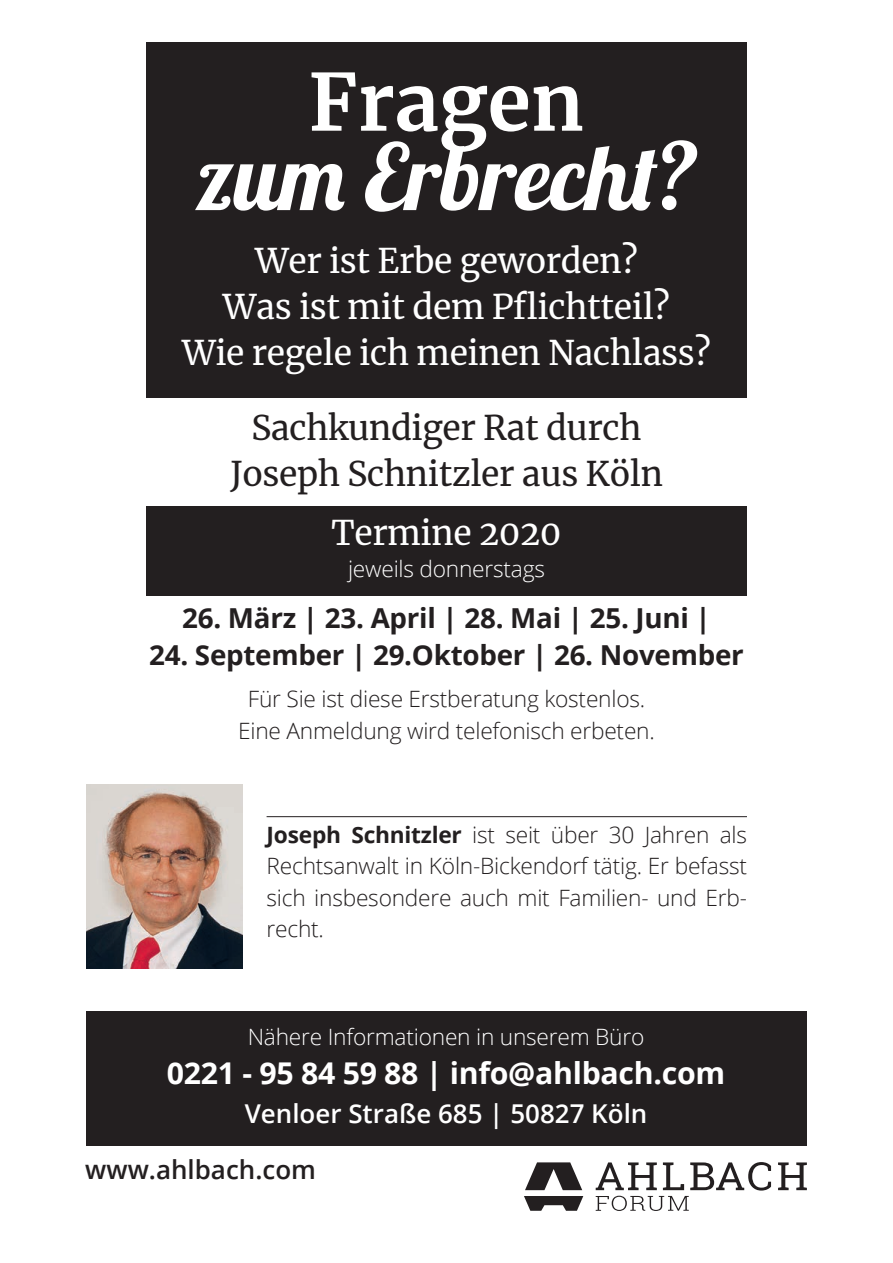
<style>
.page{position:relative;width:893px;height:1263px;background:#fff}
.page>*{position:absolute;margin:0;border:0;box-sizing:border-box;transform-origin:0 0}
.t1{font:91.5px "Lobster";color:#fff}
.t2{font:700 78.45px "Merriweather";color:#fff}
.t3{font:33.6px/46px "Merriweather";letter-spacing:-.01em;color:#fff;text-align:center}
.t4{font:33.6px/46px "Merriweather";letter-spacing:-.01em;color:#231f20;text-align:center}
.t5{font:700 30px "Open Sans";letter-spacing:-.01em;color:#fff}
.t6{font:700 27.45px "Open Sans";letter-spacing:-.01em;color:#231f20}
.t7{font:600 25.95px "Open Sans";color:#fff}
.t8{font:600 25.95px "Open Sans";color:#231f20}
.t9{font:300 22.5px/31.5px "Open Sans";letter-spacing:-.01em;color:#231f20;text-align:center}
.t10{font:300 22.5px "Open Sans";letter-spacing:-.01em;color:#fff}
.s1{font-weight:700}
</style>
<div class="page">
<div style="left:146px;top:506px;width:601px;height:89px;background:#231f20"></div>
<div style="left:146px;top:43px;width:601px;height:355px;background:#231f20"></div>
<div style="left:86px;top:1011px;width:721px;height:134px;background:#231f20"></div>
<hr style="left:267px;top:816px;width:480px;height:1px;background:#231f20">
<img style="left:86px;top:784px;width:156px;height:185px">
<svg style="left:596px;top:1196px;width:93px;height:15px"></svg>
<svg style="left:596px;top:1162px;width:61px;height:28px"></svg>
<svg style="left:663px;top:1162px;width:21px;height:28px"></svg>
<svg style="left:690px;top:1162px;width:81px;height:28px"></svg>
<svg style="left:778px;top:1162px;width:29px;height:28px"></svg>
<svg style="left:525px;top:1162px;width:57px;height:28px"></svg>
<svg style="left:524px;top:1196px;width:59px;height:15px"></svg>
<h2 class="t2" style="left:309px;top:48px;width:277px">Fragen</h2>
<h1 class="t1" style="left:195px;top:119px;width:504px">zum Erbrecht?</h1>
<h3 class="t3" style="left:182px;top:237px;width:530px">Wer ist Erbe geworden?<br>Was ist mit dem Pflichtteil?<br>Wie regele ich meinen Nachlass?</h3>
<h3 class="t4" style="left:230px;top:403px;width:434px">Sachkundiger Rat durch<br>Joseph Schnitzler aus Köln</h3>
<h3 class="t3" style="left:331px;top:509px;width:231px">Termine 2020</h3>
<p class="t10" style="left:348px;top:553px;width:198px">jeweils donnerstags</p>
<p class="t6" style="left:182px;top:598px;width:530px">26. März | 23. April | 28. Mai | 25. Juni |</p>
<p class="t6" style="left:149px;top:636px;width:596px">24. September | 29.Oktober | 26. November</p>
<p class="t9" style="left:238px;top:683px;width:418px">Für Sie ist diese Erstberatung kostenlos.<br>Eine Anmeldung wird telefonisch erbeten.</p>
<p class="t9" style="left:267px;top:818px;width:482px;text-align:justify"><span class="s1">Joseph Schnitzler</span> ist seit ü ber 30 Jahren als Rechtsanwalt in Köln-Bickendorf tätig. Er befasst sich insbesondere auch mit Familien- und Erb&shy;recht.</p>
<p class="t10" style="left:248px;top:1021px;width:398px">Nähere Informationen in unserem Büro</p>
<h3 class="t5" style="left:167px;top:1052px;width:560px">0221 - 95 84 59 88 | info@ahlbach.com</h3>
<p class="t7" style="left:245px;top:1096px;width:404px">Venloer Straße 685 | 50827 Köln</p>
<p class="t8" style="left:85px;top:1152px;width:232px">www.ahlbach.com</p>
</div>
